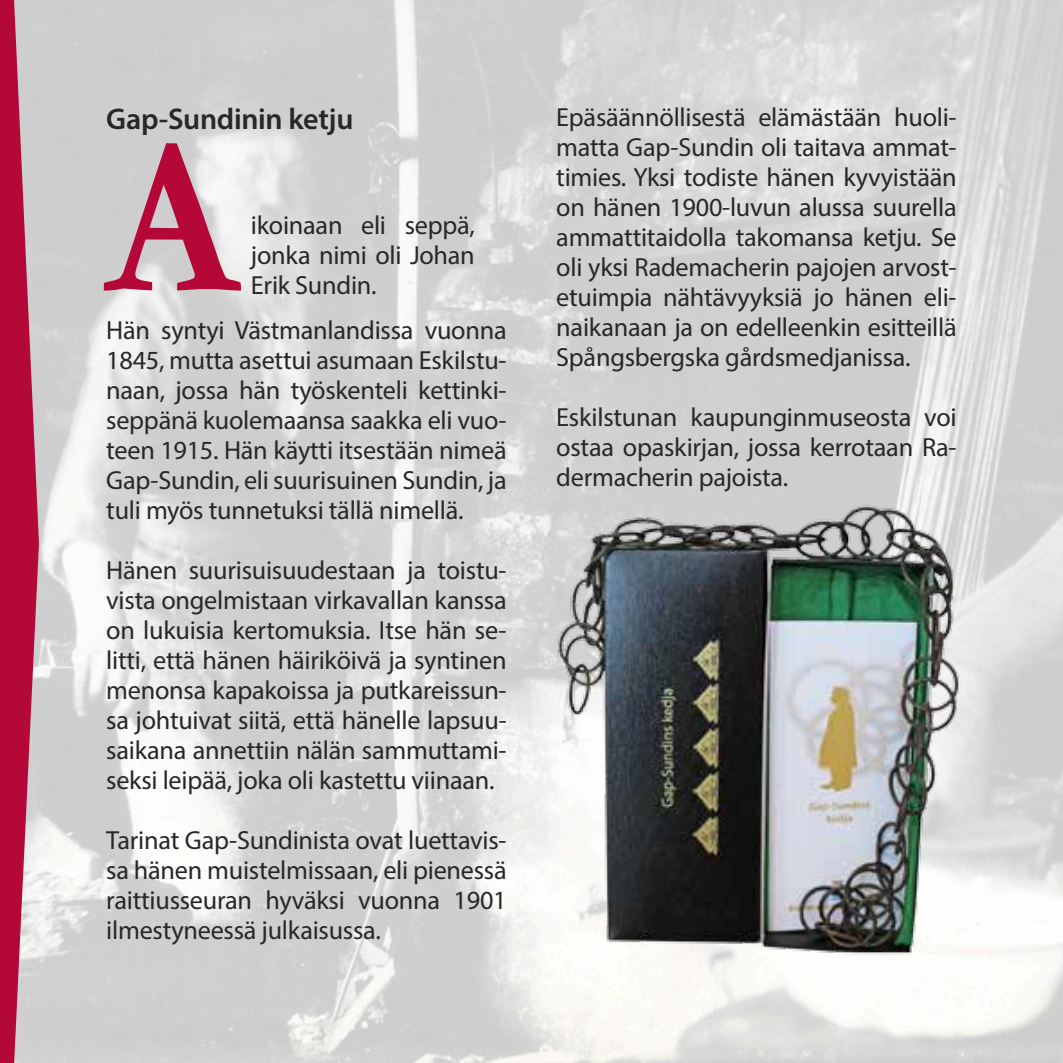
<style>
.page{position:relative;width:1063px;height:1063px;background:#fff}
.page>*{position:absolute;margin:0;border:0;box-sizing:border-box;transform-origin:0 0}
.t1{font:700 228.75px "Garamond";color:#b30838;scale:.87 1}
.t2{font:600 30px "Myriad Pro";letter-spacing:-.01em;color:#292829}
.t3{font:26.25px/30px "Myriad Pro";letter-spacing:-.01em;color:#292829;text-align:justify}
</style>
<div class="page">
<img style="left:39px;top:0;width:1024px;height:1063px">
<svg style="left:0;top:0;width:39px;height:1063px;background:#bd4969"></svg>
<img style="left:552px;top:499px;width:409px;height:468px">
<p class="t2" style="left:106px;top:100px;width:249px">Gap-Sundinin ketju</p>
<h1 class="t1" style="left:106px;top:63px;width:152px">A</h1>
<p class="t3" style="left:251px;top:210px;width:225px">ikoinaan eli seppä, jonka nimi oli Johan Erik Sundin.</p>
<p class="t3" style="left:106px;top:315px;width:402px">Hän syntyi Västmanlandissa vuonna 1845, mutta asettui asumaan Eskilstu&shy;naan, jossa hän työskenteli kettinki&shy;seppänä kuolemaansa saakka eli vuo&shy;teen 1915. Hän käytti itsestään nimeä Gap-Sundin, eli suurisuinen Sundin, ja tuli myös tunnetuksi tällä nimellä.</p>
<p class="t3" style="left:106px;top:555px;width:402px">Hänen suurisuisuudestaan ja toistu&shy;vista ongelmistaan virkavallan kanssa on lukuisia kertomuksia. Itse hän se&shy;litti, että hänen häiriköivä ja syntinen menonsa kapakoissa ja putkareissun&shy;sa johtuivat siitä, että hänelle lapsuu&shy;saikana annettiin nälän sammuttami&shy;seksi leipää, joka oli kastettu viinaan.</p>
<p class="t3" style="left:106px;top:825px;width:402px">Tarinat Gap-Sundinista ovat luettavis&shy;sa hänen muistelmissaan, eli pienessä raittiusseuran hyväksi vuonna 1901 ilmestyneessä julkaisussa.</p>
<p class="t3" style="left:556px;top:102px;width:402px">Epäsäännöllisestä elämästään huoli&shy;matta Gap-Sundin oli taitava ammat&shy;timies. Yksi todiste hänen kyvyistään on hänen 1900-luvun alussa suurella ammattitaidolla takomansa ketju. Se oli yksi Rademacherin pajojen arvost&shy;etuimpia nähtävyyksiä jo hänen eli&shy;naikanaan ja on edelleenkin esitteillä Spångsbergska gårdsmedjanissa.</p>
<p class="t3" style="left:556px;top:402px;width:402px">Eskilstunan kaupunginmuseosta voi ostaa opaskirjan, jossa kerrotaan Ra&shy;dermacherin pajoista.</p>
</div>
